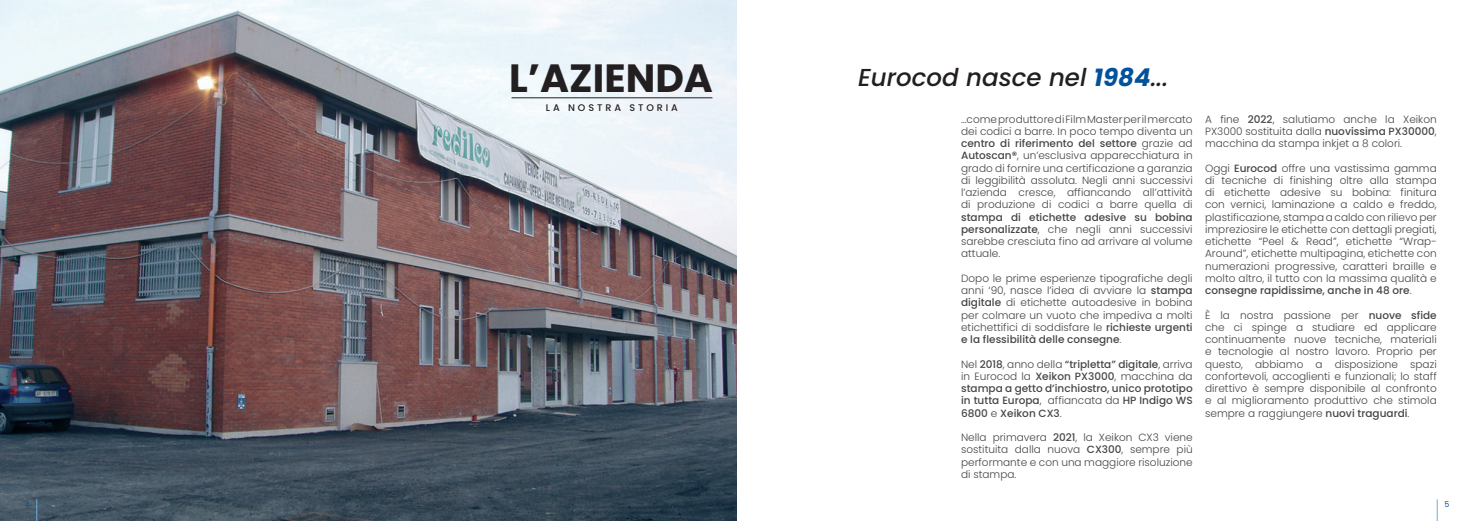
<style>
.page{position:relative;width:1474px;height:521px;background:#fff}
.page>*{position:absolute;margin:0;border:0;box-sizing:border-box;transform-origin:0 0}
.t1{font:700 39.38px "Poppins";color:#231f20}
.t2{font:italic 500 24.5px "Poppins";color:#231f20}
.t3{font:300 10.5px/12.2px "Poppins";color:#444647;text-align:justify}
.t4{font:500 10.5px/12.2px "Poppins";color:#444647;text-align:justify}
.t5{font:500 9.62px "Poppins";letter-spacing:.3em;color:#231f20}
.t6{font:7.88px "Poppins";color:#01529a}
.s1{font-weight:700;color:#01529a}
.s2{font-weight:500}
.s3{font-weight:300}
</style>
<div class="page">
<img style="left:0;top:0;width:737px;height:521px">
<svg style="left:37px;top:499px;width:1px;height:22px"></svg>
<svg style="left:1436px;top:499px;width:1px;height:22px"></svg>
<hr style="left:511px;top:97px;width:201px;height:1px;background:#231f20">
<h1 class="t1" style="left:509px;top:55px;width:205px">L’AZIENDA</h1>
<h2 class="t2" style="left:858px;top:63px;width:312px">Eurocod nasce nel <span class="s1">1984</span>...</h2>
<p class="t5" style="left:546px;top:102px;width:133px">LA NOSTRA STORIA</p>
<p class="t3" style="left:961px;top:113px;width:233px">…come produttore di Film Master per il mercato dei codici a barre. In poco tempo diventa un <span class="s2">centro di riferimento del settore</span> grazie ad <span class="s2">Autoscan®</span>, un’esclusiva apparecchiatura in grado di fornire una certificazione a garanzia di leggibilità assoluta. Negli anni successivi l’azienda cresce, affiancando all’attività di produzione di codici a barre quella di</p>
<p class="t3" style="left:961px;top:211px;width:233px"><span class="s2">stampa di etichette adesive su bobina personalizzate</span>, che negli anni successivi sarebbe cresciuta fino ad arrivare al volume attuale.</p>
<p class="t3" style="left:961px;top:272px;width:233px">Dopo le prime esperienze tipografiche degli anni ‘90, nasce l’idea di avviare la <span class="s2">stampa digitale</span> di etichette autoadesive in bobina per colmare un vuoto che impediva a molti etichettifici di soddisfare le <span class="s2">richieste urgenti e la flessibilità delle consegne</span>.</p>
<p class="t4" style="left:961px;top:358px;width:233px"><span class="s3">Nel</span> 2018<span class="s3">, anno della</span> “tripletta” digitale<span class="s3">, arriva in Eurocod la</span> Xeikon PX3000<span class="s3">, macchina da </span>stampa a getto d’inchiostro, unico prototipo in tutta Europa<span class="s3">, affiancata da</span> HP Indigo WS 6800 <span class="s3">e</span> Xeikon CX3<span class="s3">.</span></p>
<p class="t3" style="left:961px;top:431px;width:233px">Nella primavera <span class="s2">2021</span>, la Xeikon CX3 viene sostituita dalla nuova <span class="s2">CX300</span>, sempre più performante e con una maggiore risoluzione di stampa.</p>
<p class="t3" style="left:1205px;top:113px;width:233px">A fine <span class="s2">2022</span>, salutiamo anche la Xeikon PX3000 sostituita dalla <span class="s2">nuovissima PX30000</span>, macchina da stampa inkjet a 8 colori.</p>
<p class="t3" style="left:1205px;top:162px;width:233px">Oggi <span class="s2">Eurocod</span> offre una vastissima gamma di tecniche di finishing oltre alla stampa di etichette adesive su bobina: finitura con vernici, laminazione a caldo e freddo, plastificazione, stampa a caldo con rilievo per impreziosire le etichette con dettagli pregiati, etichette “Peel &amp; Read”, etichette “Wrap-Around”, etichette multipagina, etichette con numerazioni progressive, caratteri braille e molto altro, il tutto con la massima qualità e <span class="s2">consegne rapidissime, anche in 48 ore</span>.</p>
<p class="t3" style="left:1205px;top:309px;width:233px">È la nostra passione per <span class="s2">nuove sfide </span>che ci spinge a studiare ed applicare continuamente nuove tecniche, materiali e tecnologie al nostro lavoro. Proprio per questo, abbiamo a disposizione spazi confortevoli, accoglienti e funzionali; lo staff direttivo è sempre disponibile al confronto e al miglioramento produttivo che stimola sempre a raggiungere <span class="s2">nuovi traguardi</span>.</p>
<p class="t6" style="left:24px;top:500px;width:6px">4</p>
<p class="t6" style="left:1444px;top:500px;width:6px">5</p>
</div>
